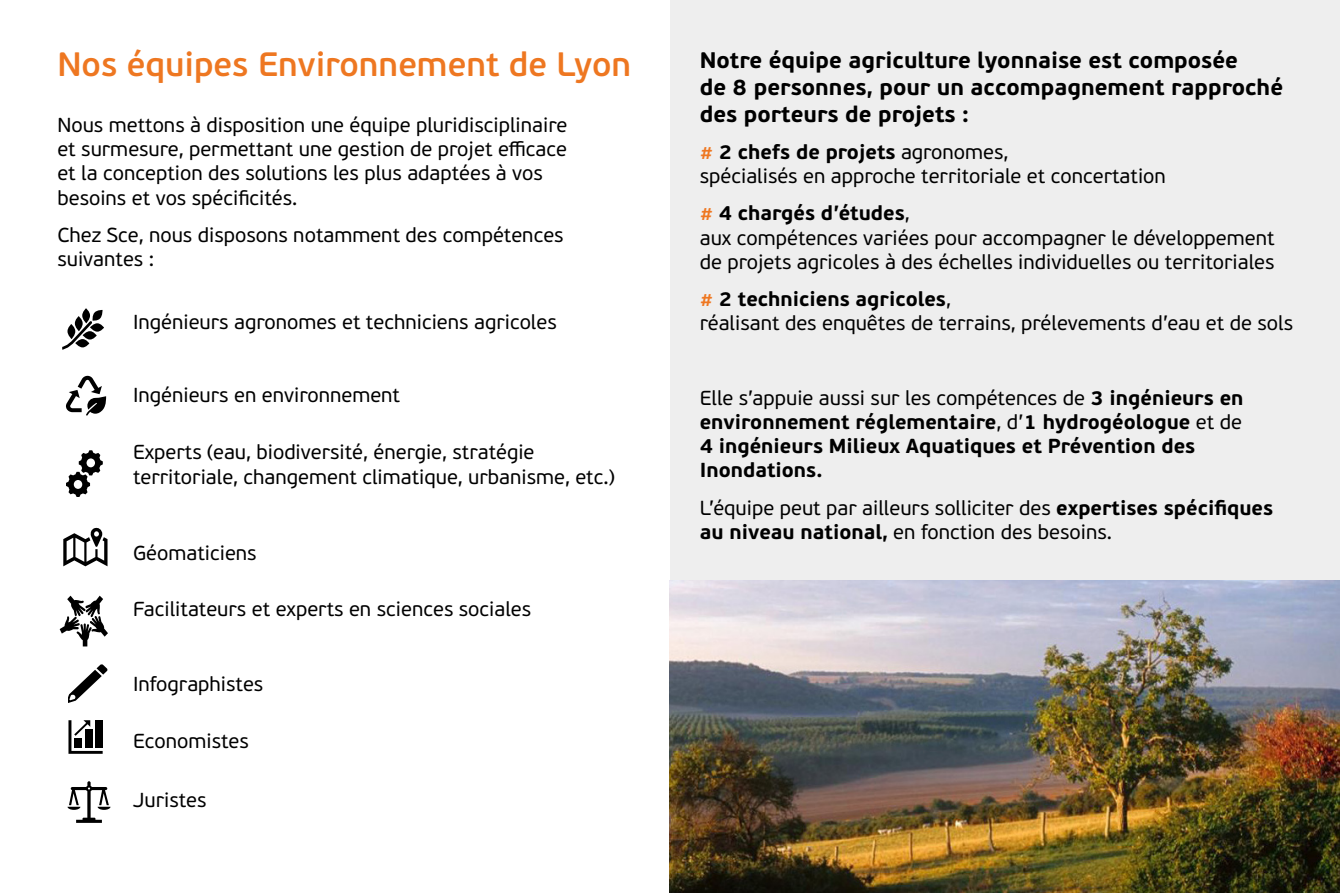
<style>
.page{position:relative;width:1340px;height:893px;background:#fff}
.page>*{position:absolute;margin:0;border:0;box-sizing:border-box;transform-origin:0 0}
.t1{font:600 33.75px "PF Beau Sans Pro";color:#ee7721}
.t2{font:700 22.5px/27px "PF Beau Sans Pro";color:#000}
.t3{font:20.25px/24.3px "PF Beau Sans Pro";color:#000}
.t4{font:700 20.25px/24.3px "PF Beau Sans Pro";color:#000}
.s1{font-weight:700;color:#ee7721}
.s2{font-weight:700}
.s3{font-weight:400}
</style>
<div class="page">
<div style="left:670px;top:0;width:669px;height:893px;background:#eee"></div>
<img style="left:669px;top:580px;width:670px;height:313px">
<svg style="left:62px;top:310px;width:41px;height:40px"></svg>
<svg style="left:83px;top:331px;width:14px;height:9px"></svg>
<svg style="left:75px;top:339px;width:14px;height:8px"></svg>
<svg style="left:90px;top:323px;width:14px;height:9px"></svg>
<svg style="left:75px;top:316px;width:8px;height:15px"></svg>
<svg style="left:67px;top:324px;width:8px;height:15px"></svg>
<svg style="left:82px;top:308px;width:8px;height:15px"></svg>
<svg style="left:66px;top:376px;width:40px;height:39px"></svg>
<svg style="left:66px;top:450px;width:37px;height:47px"></svg>
<svg style="left:63px;top:527px;width:44px;height:39px"></svg>
<svg style="left:60px;top:596px;width:48px;height:50px"></svg>
<svg style="left:69px;top:664px;width:39px;height:39px"></svg>
<svg style="left:68px;top:720px;width:35px;height:34px"></svg>
<svg style="left:67px;top:781px;width:43px;height:42px"></svg>
<h1 class="t1" style="left:57px;top:45px;width:575px">Nos équipes Environnement de Lyon</h1>
<p class="t3" style="left:57px;top:113px;width:511px">Nous mettons à disposition une équipe pluridisciplinaire et surmesure, permettant une gestion de projet efficace et la conception des solutions les plus adaptées à vos besoins et vos spécificités.</p>
<p class="t3" style="left:57px;top:223px;width:508px">Chez Sce, nous disposons notamment des compétences suivantes :</p>
<p class="t3" style="left:133px;top:310px;width:425px">Ingénieurs agronomes et techniciens agricoles</p>
<p class="t3" style="left:133px;top:383px;width:268px">Ingénieurs en environnement</p>
<p class="t3" style="left:133px;top:440px;width:483px">Experts (eau, biodiversité, énergie, stratégie territoriale, changement climatique, urbanisme, etc.)</p>
<p class="t3" style="left:133px;top:541px;width:125px">Géomaticiens</p>
<p class="t3" style="left:133px;top:597px;width:400px">Facilitateurs et experts en sciences sociales</p>
<p class="t3" style="left:133px;top:671px;width:132px">Infographistes</p>
<p class="t3" style="left:133px;top:729px;width:117px">Economistes</p>
<p class="t3" style="left:133px;top:788px;width:75px">Juristes</p>
<p class="t2" style="left:699px;top:47px;width:585px">Notre équipe agriculture lyonnaise est composée<br>de 8 personnes, pour un accompagnement rapproché des porteurs de projets :</p>
<p class="t3" style="left:699px;top:140px;width:467px"><span class="s1">#</span> <span class="s2">2 chefs de projets</span> agronomes,<br>spécialisés en approche territoriale et concertation</p>
<p class="t3" style="left:699px;top:201px;width:576px"><span class="s1">#</span> <span class="s2">4 chargés d’études</span>,<br>aux compétences variées pour accompagner le développement de projets agricoles à des échelles individuelles ou territoriales</p>
<p class="t3" style="left:699px;top:287px;width:595px"><span class="s1">#</span> <span class="s2">2 techniciens agricoles</span>,<br>réalisant des enquêtes de terrains, prélevements d’eau et de sols</p>
<p class="t4" style="left:699px;top:385px;width:545px"><span class="s3">Elle s’appuie aussi sur les compétences de</span> 3 ingénieurs en environnement réglementaire<span class="s3">, d’</span>1 hydrogéologue <span class="s3">et de </span>4 ingénieurs Milieux Aquatiques et Prévention des Inondations.</p>
<p class="t3" style="left:699px;top:495px;width:575px">L’équipe peut par ailleurs solliciter des <span class="s2">expertises spécifiques au niveau national,</span> en fonction des besoins.</p>
</div>
